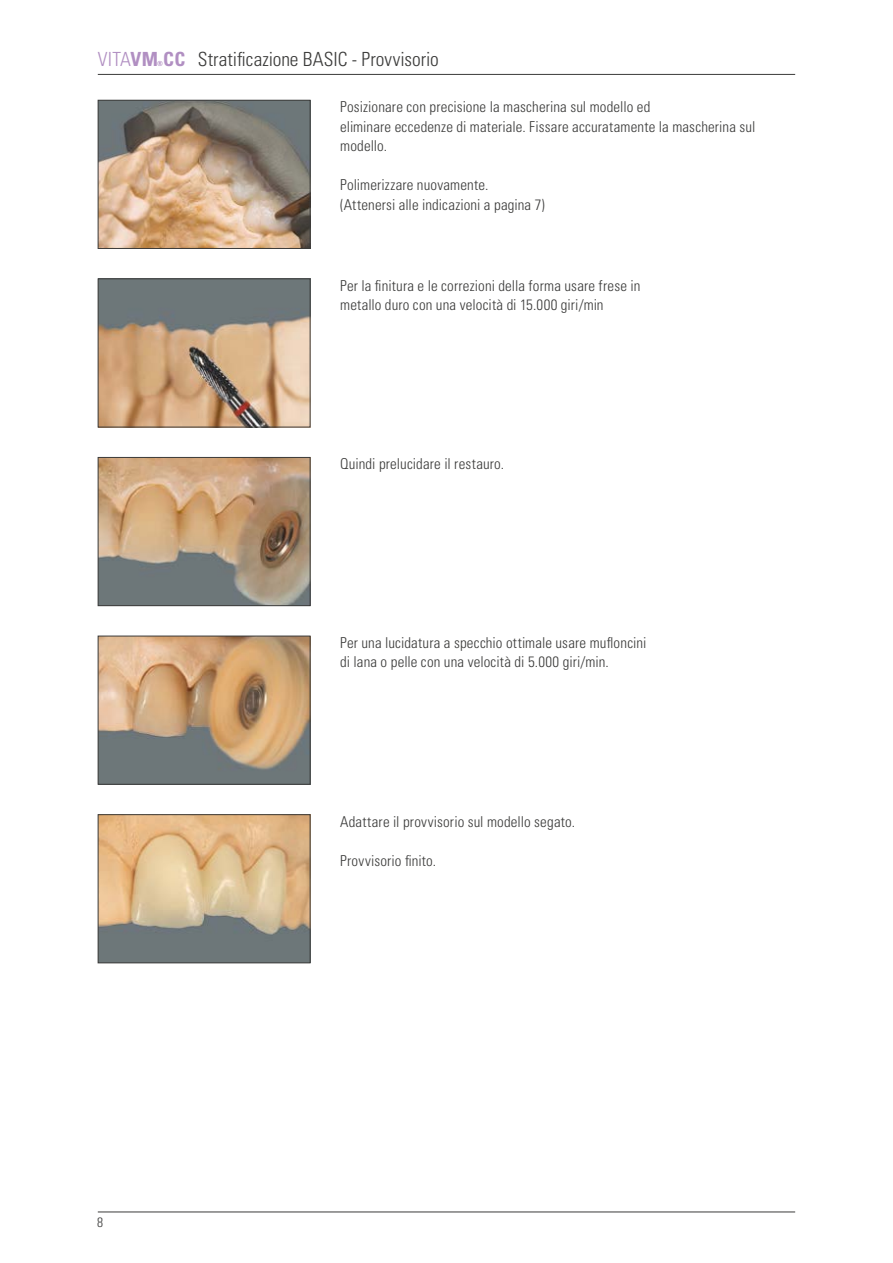
<style>
.page{position:relative;width:893px;height:1263px;background:#fff}
.page>*{position:absolute;margin:0;border:0;box-sizing:border-box;transform-origin:0 0}
.t1{font:300 condensed 19.5px "Univers LT";color:#3b3b3a}
.t2{font:300 condensed 19.5px "Univers LT";color:#b18fc2}
.t3{font:300 condensed 15px/19.5px "Univers LT";letter-spacing:.01em;color:#3b3b3a}
.t4{font:300 condensed 13.5px "Univers LT";color:#3b3b3a}
.t5{font:700 condensed 7.05px "Univers LT";color:#b18fc2}
.s1{font-weight:700}
</style>
<div class="page">
<hr style="left:98px;top:74px;width:697px;height:1px;background:#3b3b3a">
<hr style="left:98px;top:1212px;width:697px;height:1px;background:#3b3b3a">
<img style="left:100px;top:102px;width:208px;height:145px">
<div style="left:98px;top:100px;width:212px;height:149px;border:1px solid #3b3b3a"></div>
<img style="left:100px;top:459px;width:208px;height:145px">
<div style="left:98px;top:457px;width:212px;height:149px;border:1px solid #3b3b3a"></div>
<img style="left:100px;top:638px;width:208px;height:144px">
<div style="left:98px;top:636px;width:212px;height:148px;border:1px solid #3b3b3a"></div>
<img style="left:100px;top:816px;width:208px;height:145px">
<div style="left:98px;top:814px;width:212px;height:149px;border:1px solid #3b3b3a"></div>
<img style="left:100px;top:281px;width:208px;height:144px">
<div style="left:98px;top:279px;width:212px;height:148px;border:1px solid #3b3b3a"></div>
<h1 class="t2" style="left:98px;top:47px;width:89px">VITA<span class="s1">VM CC</span></h1>
<p class="t5" style="left:157px;top:59px;width:7px">®</p>
<h1 class="t1" style="left:198px;top:47px;width:242px">Stratificazione BASIC - Provvisorio</h1>
<p class="t3" style="left:340px;top:97px;width:417px">Posizionare con precisione la mascherina sul modello ed<br>eliminare eccedenze di materiale. Fissare accuratamente la mascherina sul modello.</p>
<p class="t3" style="left:340px;top:175px;width:206px">Polimerizzare nuovamente. (Attenersi alle indicazioni a pagina 7)</p>
<p class="t3" style="left:340px;top:276px;width:302px">Per la finitura e le correzioni della forma usare frese in metallo duro con una velocità di 15.000 giri/min</p>
<p class="t3" style="left:340px;top:454px;width:165px">Quindi prelucidare il restauro.</p>
<p class="t3" style="left:340px;top:633px;width:308px">Per una lucidatura a specchio ottimale usare mufloncini di lana o pelle con una velocità di 5.000 giri/min.</p>
<p class="t3" style="left:340px;top:811px;width:237px">Adattare il provvisorio sul modello segato.</p>
<p class="t3" style="left:340px;top:850px;width:98px">Provvisorio finito.</p>
<p class="t4" style="left:97px;top:1214px;width:7px">8</p>
</div>
